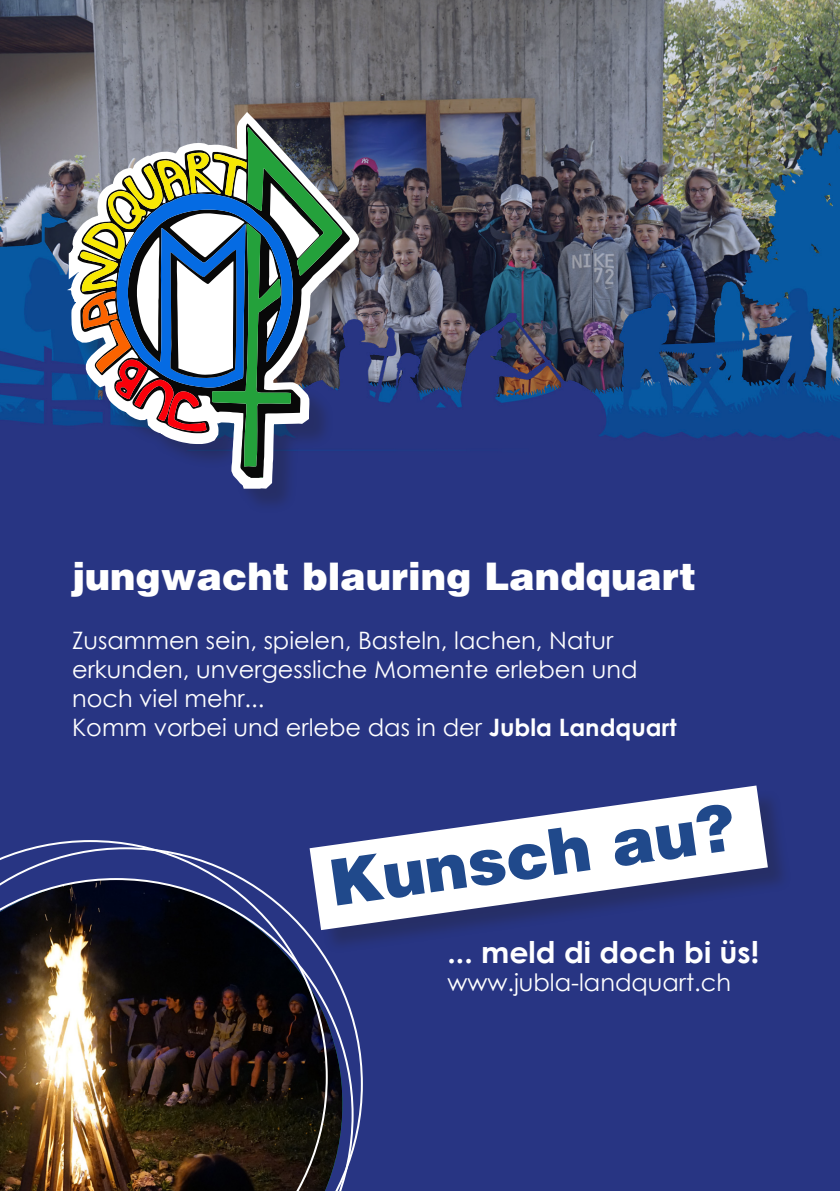
<style>
.page{position:relative;width:840px;height:1191px;background:#fff}
.page>*{position:absolute;margin:0;border:0;box-sizing:border-box;transform-origin:0 0}
.t1{font:900 64px "Helvetica LT Std";color:#20498b}
.t2{font:900 38px "Helvetica LT Std";color:#fff}
.t3{font:700 30px "Century Gothic";color:#fff}
.t4{font:24px "Century Gothic";color:#fff}
.s1{font-weight:700}
</style>
<div class="page">
<img style="left:0;top:0;width:839px;height:107px">
<img style="left:0;top:107px;width:839px;height:1084px">
<div style="left:313px;top:789px;width:478px;height:165px;background:#231f20;opacity:.28"></div>
<svg style="left:375px;top:785px;width:392px;height:145px"></svg>
<img style="left:0;top:878px;width:53px;height:313px">
<div style="left:72px;top:117px;width:311px;height:396px;background:#231f20;opacity:.28"></div>
<svg style="left:53px;top:0;width:322px;height:1191px;background:#363b67"></svg>
<svg style="left:77px;top:0;width:268px;height:484px"></svg>
<p class="t2" style="left:72px;top:551px;width:625px">jungwacht blauring Landquart</p>
<p class="t4" style="left:72px;top:624px;width:542px">Zusammen sein, spielen, Basteln, lachen, Natur</p>
<p class="t4" style="left:72px;top:653px;width:566px">erkunden, unvergessliche Momente erleben und</p>
<p class="t4" style="left:72px;top:681px;width:194px">noch viel mehr...</p>
<p class="t4" style="left:72px;top:710px;width:605px">Komm vorbei und erlebe das in der <span class="s1">Jubla Landquart</span></p>
<p class="t1" style="left:323px;top:842px;width:410px;rotate:-8deg">Kunsch au?</p>
<p class="t3" style="left:447px;top:932px;width:313px">... meld di doch bi üs!</p>
<p class="t4" style="left:447px;top:966px;width:285px">www.jubla-landquart.ch</p>
</div>
